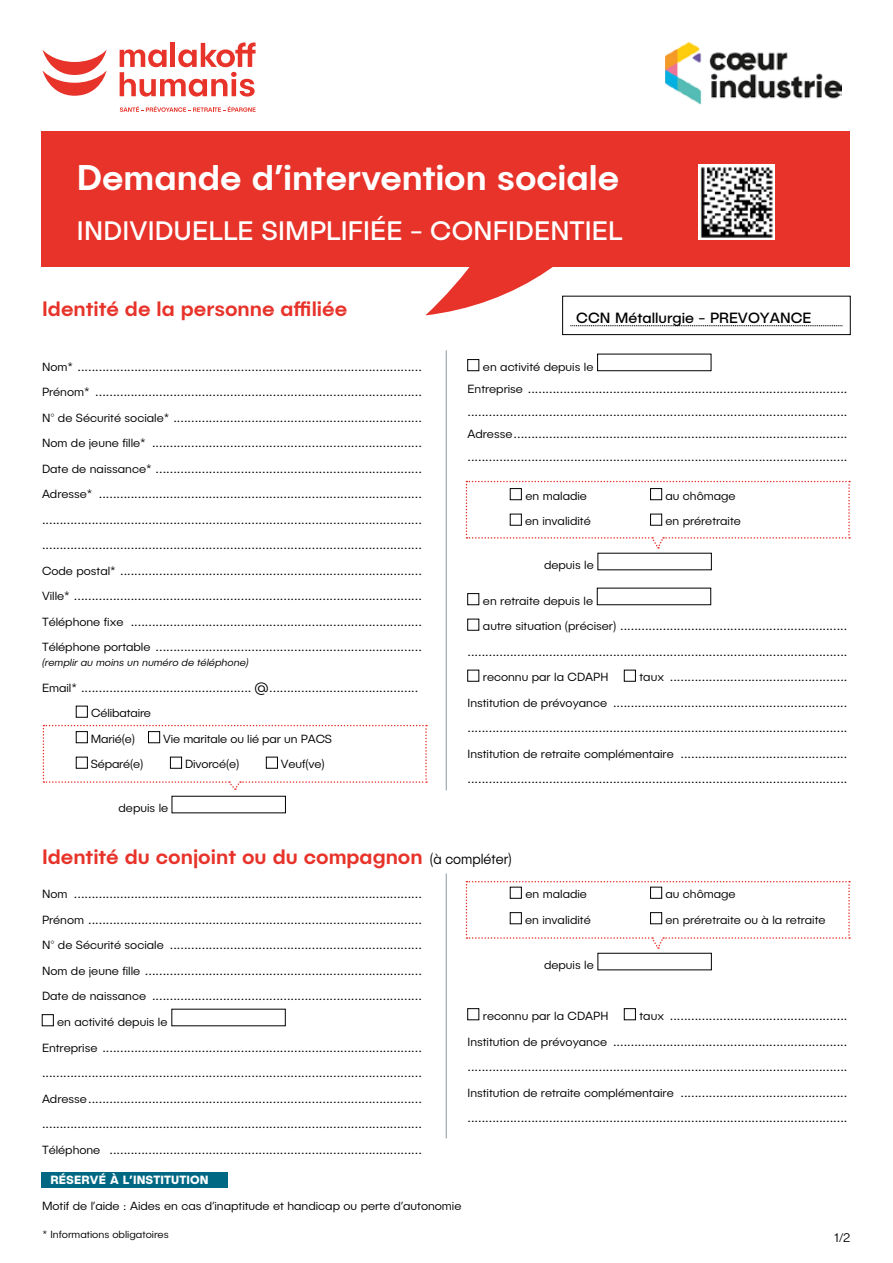
<style>
.page{position:relative;width:893px;height:1263px;background:#fff}
.page>*{position:absolute;margin:0;border:0;box-sizing:border-box;transform-origin:0 0}
.t1{font:500 36px "Publica Sans";color:#fff}
.t2{font:27px "Publica Sans";letter-spacing:.01em;color:#fff}
.t3{font:500 21px "Publica Sans";color:#e7332a}
.t4{font:15px "Publica Sans";color:#000}
.t5{font:300 13.5px/25.5px "Publica Sans";color:#000;text-align:justify}
.t6{font:300 12.75px "Publica Sans";color:#000}
.t7{font:300 12px/25.5px "Publica Sans";color:#000}
.t8{font:700 12px "Publica Sans";letter-spacing:.01em;color:#fff}
.t9{font:italic 300 10.5px "Publica Sans";color:#000}
.t10{font:300 10.5px "Publica Sans";color:#000}
.s1{font-size:12px}
.s2{font-weight:300;font-size:14.85px;color:#000}
</style>
<div class="page">
<svg style="left:426px;top:267px;width:205px;height:48px"></svg>
<div style="left:41px;top:131px;width:809px;height:136px;background:#e7332a"></div>
<svg style="left:570px;top:325px;width:272px;height:1px"></svg>
<div style="left:562px;top:296px;width:288px;height:39px;border:1px solid #000"></div>
<div style="left:42px;top:1172px;width:186px;height:15px;background:#006883"></div>
<div style="left:76px;top:706px;width:12px;height:11px;border:1px solid #000"></div>
<div style="left:467px;top:359px;width:12px;height:12px;border:1px solid #000"></div>
<div style="left:597px;top:354px;width:114px;height:17px;border:1px solid #000"></div>
<div style="left:467px;top:593px;width:12px;height:12px;border:1px solid #000"></div>
<div style="left:467px;top:619px;width:12px;height:11px;border:1px solid #000"></div>
<div style="left:467px;top:670px;width:12px;height:11px;border:1px solid #000"></div>
<div style="left:624px;top:670px;width:12px;height:11px;border:1px solid #000"></div>
<div style="left:42px;top:1014px;width:12px;height:12px;border:1px solid #000"></div>
<div style="left:467px;top:1008px;width:12px;height:12px;border:1px solid #000"></div>
<div style="left:624px;top:1008px;width:12px;height:12px;border:1px solid #000"></div>
<svg style="left:466px;top:481px;width:384px;height:68px"></svg>
<svg style="left:466px;top:881px;width:384px;height:68px"></svg>
<hr style="left:446px;top:350px;width:1px;height:440px;background:#8a95a2">
<hr style="left:446px;top:873px;width:1px;height:265px;background:#8a95a2">
<svg style="left:43px;top:725px;width:384px;height:65px"></svg>
<img style="left:699px;top:164px;width:75px;height:76px">
<svg style="left:120px;top:43px;width:136px;height:54px"></svg>
<svg style="left:43px;top:50px;width:64px;height:46px"></svg>
<svg style="left:120px;top:106px;width:136px;height:6px"></svg>
<img style="left:665px;top:42px;width:176px;height:63px">
<h1 class="t1" style="left:77px;top:154px;width:544px">Demande d’intervention sociale</h1>
<h2 class="t2" style="left:77px;top:213px;width:547px">INDIVIDUELLE SIMPLIFIÉE - CONFIDENTIEL</h2>
<h3 class="t3" style="left:42px;top:295px;width:307px">Identité de la personne affiliée</h3>
<p class="t5" style="left:42px;top:353px;width:381px"><span class="s1">Nom*</span> .................................................................................................<br><span class="s1">Prénom*</span> ............................................................................................<br><span class="s1">N° de Sécurité sociale*</span> ......................................................................<br><span class="s1">Nom de jeune fille*</span> ............................................................................<br><span class="s1">Date de naissance*</span> ...........................................................................<br><span class="s1">Adresse*</span> ........................................................................................... ........................................................................................................... ...........................................................................................................<br><span class="s1">Code postal*</span> .....................................................................................<br><span class="s1">Ville*</span> ..................................................................................................<br><span class="s1">Téléphone fixe</span> ..................................................................................<br><span class="s1">Téléphone portable</span> ...........................................................................</p>
<p class="t9" style="left:42px;top:656px;width:208px">(remplir au moins un numéro de téléphone)</p>
<p class="t5" style="left:42px;top:674px;width:378px"><span class="s1">Email*</span> ................................................ @..........................................</p>
<p class="t7" style="left:91px;top:700px;width:62px">Célibataire<br>Marié(e)</p>
<p class="t7" style="left:163px;top:726px;width:170px">Vie maritale ou lié par un PACS</p>
<p class="t7" style="left:91px;top:751px;width:54px">Séparé(e)</p>
<p class="t7" style="left:185px;top:751px;width:56px">Divorcé(e)</p>
<p class="t7" style="left:281px;top:751px;width:45px">Veuf(ve)</p>
<p class="t7" style="left:119px;top:795px;width:51px">depuis le</p>
<p class="t4" style="left:576px;top:308px;width:237px">CCN Métallurgie - PREVOYANCE</p>
<p class="t7" style="left:483px;top:354px;width:112px">en activité depuis le</p>
<p class="t5" style="left:467px;top:377px;width:381px;line-height:22.5px"><span class="s1">Entreprise</span> .......................................................................................... ...........................................................................................................<br><span class="s1">Adresse</span>.............................................................................................. ...........................................................................................................</p>
<p class="t7" style="left:525px;top:483px;width:63px">en maladie</p>
<p class="t7" style="left:665px;top:483px;width:72px">au chômage</p>
<p class="t7" style="left:525px;top:508px;width:67px">en invalidité</p>
<p class="t7" style="left:665px;top:508px;width:77px">en préretraite</p>
<p class="t7" style="left:544px;top:552px;width:51px">depuis le</p>
<p class="t7" style="left:483px;top:588px;width:112px">en retraite depuis le</p>
<p class="t5" style="left:467px;top:613px;width:381px;text-align:right"><span class="s1">autre situation (préciser)</span> ................................................................ ...........................................................................................................</p>
<p class="t7" style="left:483px;top:664px;width:127px">reconnu par la CDAPH</p>
<p class="t5" style="left:467px;top:664px;width:381px;text-indent:172px"><span class="s1">taux</span> ..................................................<br><span class="s1">Institution de prévoyance</span> .................................................................. ...........................................................................................................<br><span class="s1">Institution de retraite complémentaire</span> ............................................... ...........................................................................................................</p>
<h3 class="t3" style="left:42px;top:844px;width:471px">Identité du conjoint ou du compagnon <span class="s2">(à compléter)</span></h3>
<p class="t5" style="left:42px;top:881px;width:381px"><span class="s1">Nom</span> ..................................................................................................<br><span class="s1">Prénom</span> ..............................................................................................<br><span class="s1">N° de Sécurité sociale</span> .......................................................................<br><span class="s1">Nom de jeune fille</span> ..............................................................................<br><span class="s1">Date de naissance</span> ............................................................................</p>
<p class="t7" style="left:57px;top:1009px;width:112px">en activité depuis le</p>
<p class="t5" style="left:42px;top:1034px;width:381px"><span class="s1">Entreprise</span> .......................................................................................... ...........................................................................................................<br><span class="s1">Adresse</span>.............................................................................................. ...........................................................................................................<br><span class="s1">Téléphone</span> ........................................................................................</p>
<p class="t7" style="left:525px;top:881px;width:63px">en maladie</p>
<p class="t7" style="left:665px;top:881px;width:72px">au chômage</p>
<p class="t7" style="left:525px;top:907px;width:67px">en invalidité</p>
<p class="t7" style="left:665px;top:907px;width:162px">en préretraite ou à la retraite</p>
<p class="t7" style="left:544px;top:952px;width:51px">depuis le</p>
<p class="t7" style="left:483px;top:1003px;width:127px">reconnu par la CDAPH</p>
<p class="t5" style="left:467px;top:1002px;width:381px;text-indent:172px"><span class="s1">taux</span> ..................................................<br><span class="s1">Institution de prévoyance</span> .................................................................. ...........................................................................................................<br><span class="s1">Institution de retraite complémentaire</span> ............................................... ...........................................................................................................</p>
<p class="t8" style="left:51px;top:1172px;width:160px">RÉSERVÉ À L’INSTITUTION</p>
<p class="t7" style="left:42px;top:1192px;width:421px">Motif de l’aide : Aides en cas d’inaptitude et handicap ou perte d’autonomie</p>
<p class="t10" style="left:43px;top:1228px;width:128px">* Informations obligatoires</p>
<p class="t6" style="left:834px;top:1230px;width:18px">1/2</p>
</div>
